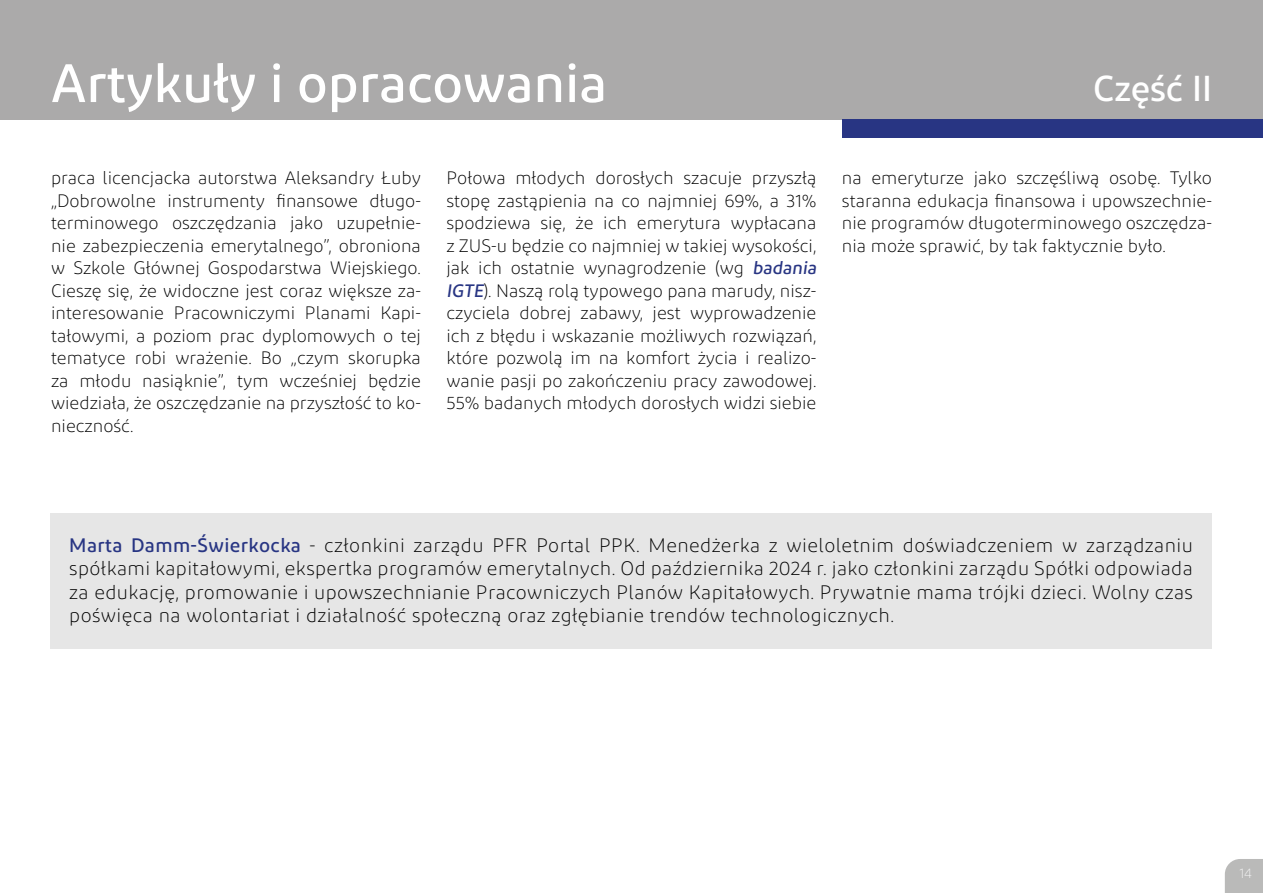
<style>
.page{position:relative;width:1263px;height:893px;background:#fff}
.page>*{position:absolute;margin:0;border:0;box-sizing:border-box;transform-origin:0 0}
.t1{font:500 54px "Diodrum Cyrillic";color:#fff}
.t2{font:500 36px "Diodrum Cyrillic";color:#fff}
.t3{font:300 19.5px/23.4px "Diodrum Cyrillic";letter-spacing:.02em;color:#000;text-align:justify}
.t4{font:300 18px/22.5px "Diodrum Cyrillic";color:#000;text-align:justify}
.t5{font:200 13.8px "Diodrum Cyrillic";color:#fff}
.s1{font-weight:500;color:#283583}
</style>
<div class="page">
<svg style="left:1225px;top:859px;width:38px;height:34px"></svg>
<div style="left:0;top:0;width:1263px;height:119px;background:#abaaaa"></div>
<div style="left:842px;top:119px;width:421px;height:19px;background:#283583"></div>
<div style="left:50px;top:513px;width:1162px;height:135px;background:#e6e6e6"></div>
<h1 class="t1" style="left:51px;top:49px;width:558px">Artykuły i opracowania</h1>
<h2 class="t2" style="left:1093px;top:66px;width:120px">Część II</h2>
<p class="t4" style="left:51px;top:166px;width:371px">praca licencjacka autorstwa Aleksandry Łuby „Dobrowolne instrumenty finansowe długo&shy;terminowego oszczędzania jako uzupełnie&shy;nie zabezpieczenia emerytalnego”, obroniona w Szkole Głównej Gospodarstwa Wiejskiego.<br>Cieszę się, że widoczne jest coraz większe za&shy;interesowanie Pracowniczymi Planami Kapi&shy;tałowymi, a poziom prac dyplomowych o tej tematyce robi wrażenie. Bo „czym skorupka za młodu nasiąknie”, tym wcześniej będzie wiedziała, że oszczędzanie na przyszłość to ko&shy;nieczność.</p>
<p class="t4" style="left:446px;top:166px;width:374px;text-align:left">Połowa młodych dorosłych szacuje przyszłą stopę zastąpienia na co najmniej 69%, a 31% spodziewa się, że ich emerytura wypłacana z ZUS-u będzie co najmniej w takiej wysokości, jak ich ostatnie wynagrodzenie (wg <span class="s1">badania IGTE</span>). Naszą rolą typowego pana marudy, nisz&shy;czyciela dobrej zabawy, jest wyprowadzenie ich z błędu i wskazanie możliwych rozwiązań, które pozwolą im na komfort życia i realizo&shy;wanie pasji po zakończeniu pracy zawodowej.<br>55% badanych młodych dorosłych widzi siebie</p>
<p class="t4" style="left:842px;top:166px;width:371px">na emeryturze jako szczęśliwą osobę. Tylko staranna edukacja finansowa i upowszechnie&shy;nie programów długoterminowego oszczędza&shy;nia może sprawić, by tak faktycznie było.</p>
<p class="t3" style="left:69px;top:533px;width:1125px"><span class="s1">Marta Damm-Świerkocka</span> - członkini zarządu PFR Portal PPK. Menedżerka z wieloletnim doświadczeniem w zarządzaniu spółkami kapitałowymi, ekspertka programów emerytalnych. Od października 2024 r. jako członkini zarządu Spółki odpowiada za edukację, promowanie i upowszechnianie Pracowniczych Planów Kapitałowych. Prywatnie mama trójki dzieci. Wolny czas poświęca na wolontariat i działalność społeczną oraz zgłębianie trendów technologicznych.</p>
<p class="t5" style="left:1239px;top:865px;width:14px">14</p>
</div>
